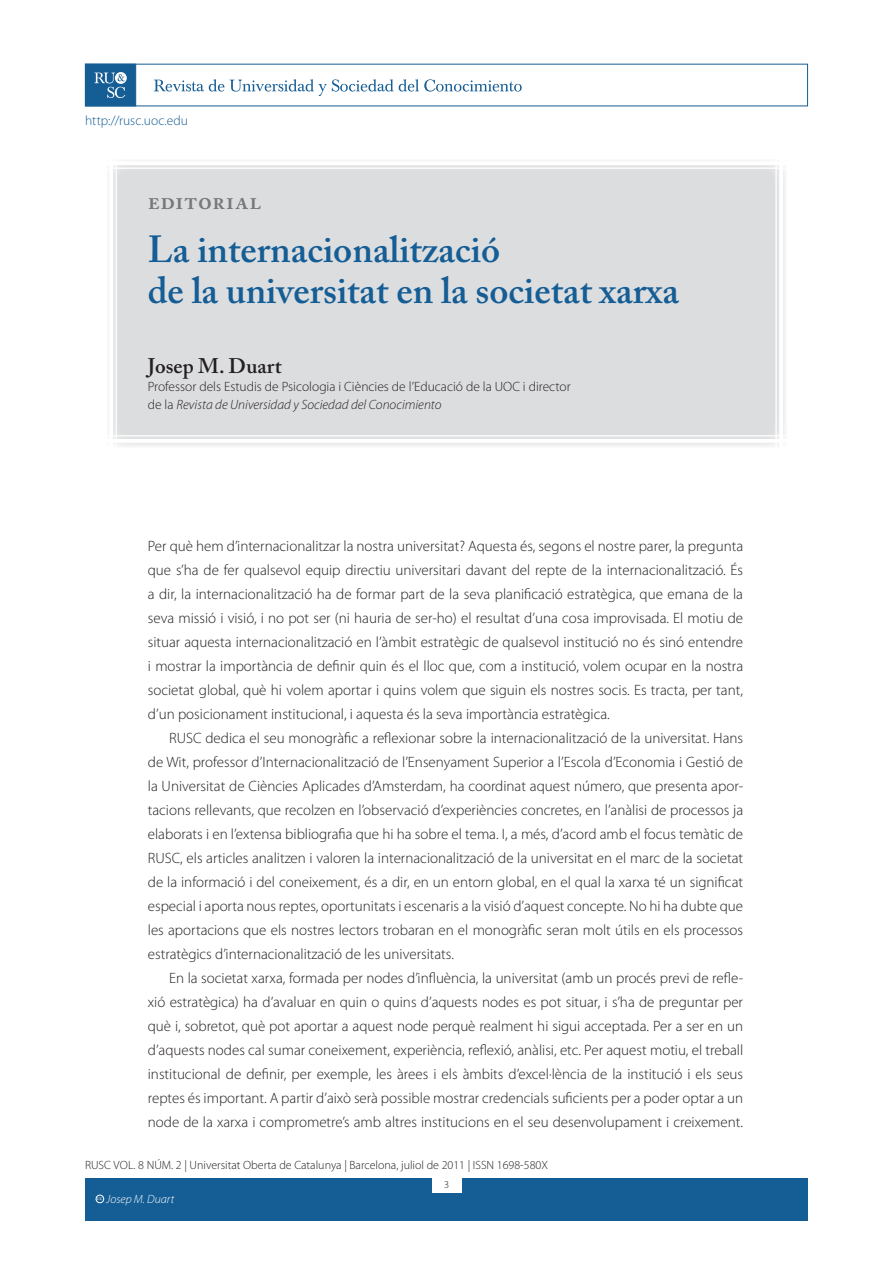
<style>
.page{position:relative;width:893px;height:1263px;background:#fff}
.page>*{position:absolute;margin:0;border:0;box-sizing:border-box;transform-origin:0 0}
.t1{font:600 37.5px/40.5px "Adobe Caslon Pro";color:#155d95}
.t2{font:600 24px "Adobe Caslon Pro";letter-spacing:.03em;color:#76787b}
.t3{font:600 21px "Adobe Caslon Pro";color:#231f20}
.t4{font:300 15px "Myriad Pro";color:#231f20}
.t5{font:300 13.5px/18px "Myriad Pro";color:#231f20}
.t6{font:300 13.5px "Myriad Pro";letter-spacing:.005em;color:#155d95}
.t7{font:300 12px "Myriad Pro";color:#231f20}
.t8{font:italic 300 12px "Myriad Pro";color:#fff}
.t9{font:300 10.5px "Myriad Pro";color:#231f20}
.t10{font:600 3.9px "Adobe Caslon Pro";color:#fff}
.s1{font-style:italic}
</style>
<div class="page">
<div style="left:85px;top:1178px;width:723px;height:42px;background:#155d95"></div>
<div style="left:432px;top:1176px;width:29px;height:17px;background:#fff"></div>
<div style="left:96px;top:1195px;width:8px;height:8px;border:1px solid #fff;border-radius:50%"></div>
<div style="left:85px;top:64px;width:51px;height:42px;background:#155d95;border:1px solid #155d95"></div>
<svg style="left:115px;top:72px;width:12px;height:12px"></svg>
<svg style="left:94px;top:73px;width:31px;height:25px"></svg>
<svg style="left:154px;top:79px;width:368px;height:17px"></svg>
<div style="left:107px;top:159px;width:680px;height:289px;background:#dcdddf"></div>
<hr style="left:116px;top:157px;width:1px;height:297px;background:#fff">
<hr style="left:109px;top:157px;width:4px;height:297px;background:#fff">
<hr style="left:107px;top:168px;width:680px;height:1px;background:#fff">
<hr style="left:107px;top:161px;width:680px;height:4px;background:#fff">
<hr style="left:105px;top:435px;width:681px;height:1px;background:#fff">
<hr style="left:105px;top:439px;width:681px;height:4px;background:#fff">
<hr style="left:775px;top:158px;width:2px;height:344px;background:#fff">
<hr style="left:779px;top:158px;width:4px;height:344px;background:#fff">
<p class="t6" style="left:85px;top:113px;width:105px">http://rusc.uoc.edu</p>
<p class="t2" style="left:148px;top:187px;width:115px">Editorial</p>
<p class="t1" style="left:148px;top:229px;width:533px">La internacionalització<br>de la universitat en la societat xarxa</p>
<p class="t3" style="left:148px;top:354px;width:136px">Josep M. Duart</p>
<p class="t5" style="left:148px;top:378px;width:424px">Professor dels Estudis de Psicologia i Ciències de l’Educació de la UOC i director de la <span class="s1">Revista de Universidad y Sociedad del Conocimiento</span></p>
<p class="t4" style="left:148px;top:538px;width:597px">Per què hem d’internacionalitzar la nostra universitat? Aquesta és, segons el nostre parer, la pregunta</p>
<p class="t4" style="left:148px;top:562px;width:597px">que s’ha de fer qualsevol equip directiu universitari davant del repte de la internacionalització. És</p>
<p class="t4" style="left:148px;top:586px;width:597px">a dir, la internacionalització ha de formar part de la seva planificació estratègica, que emana de la</p>
<p class="t4" style="left:148px;top:610px;width:597px">seva missió i visió, i no pot ser (ni hauria de ser-ho) el resultat d’una cosa improvisada. El motiu de</p>
<p class="t4" style="left:148px;top:634px;width:597px">situar aquesta internacionalització en l’àmbit estratègic de qualsevol institució no és sinó entendre</p>
<p class="t4" style="left:148px;top:658px;width:597px">i mostrar la importància de definir quin és el lloc que, com a institució, volem ocupar en la nostra</p>
<p class="t4" style="left:148px;top:682px;width:597px">societat global, què hi volem aportar i quins volem que siguin els nostres socis. Es tracta, per tant,</p>
<p class="t4" style="left:148px;top:706px;width:463px">d’un posicionament institucional, i aquesta és la seva importància estratègica.</p>
<p class="t4" style="left:169px;top:730px;width:575px">RUSC dedica el seu monogràfic a reflexionar sobre la internacionalització de la universitat. Hans</p>
<p class="t4" style="left:148px;top:754px;width:597px">de Wit, professor d’Internacionalització de l’Ensenyament Superior a l’Escola d’Economia i Gestió de</p>
<p class="t4" style="left:148px;top:778px;width:597px">la Universitat de Ciències Aplicades d’Amsterdam, ha coordinat aquest número, que presenta apor-</p>
<p class="t4" style="left:148px;top:802px;width:597px">tacions rellevants, que recolzen en l’observació d’experiències concretes, en l’anàlisi de processos ja</p>
<p class="t4" style="left:148px;top:826px;width:597px">elaborats i en l’extensa bibliografia que hi ha sobre el tema. I, a més, d’acord amb el focus temàtic de</p>
<p class="t4" style="left:148px;top:850px;width:597px">RUSC, els articles analitzen i valoren la internacionalització de la universitat en el marc de la societat</p>
<p class="t4" style="left:148px;top:874px;width:597px">de la informació i del coneixement, és a dir, en un entorn global, en el qual la xarxa té un significat</p>
<p class="t4" style="left:148px;top:898px;width:597px">especial i aporta nous reptes, oportunitats i escenaris a la visió d’aquest concepte. No hi ha dubte que</p>
<p class="t4" style="left:148px;top:922px;width:597px">les aportacions que els nostres lectors trobaran en el monogràfic seran molt útils en els processos</p>
<p class="t4" style="left:148px;top:946px;width:308px">estratègics d’internacionalització de les universitats.</p>
<p class="t4" style="left:169px;top:970px;width:576px">En la societat xarxa, formada per nodes d’influència, la universitat (amb un procés previ de refle-</p>
<p class="t4" style="left:148px;top:994px;width:597px">xió estratègica) ha d’avaluar en quin o quins d’aquests nodes es pot situar, i s’ha de preguntar per</p>
<p class="t4" style="left:148px;top:1018px;width:597px">què i, sobretot, què pot aportar a aquest node perquè realment hi sigui acceptada. Per a ser en un</p>
<p class="t4" style="left:148px;top:1042px;width:597px">d’aquests nodes cal sumar coneixement, experiència, reflexió, anàlisi, etc. Per aquest motiu, el treball</p>
<p class="t4" style="left:148px;top:1066px;width:597px">institucional de definir, per exemple, les àrees i els àmbits d’excel·lència de la institució i els seus</p>
<p class="t4" style="left:148px;top:1090px;width:597px">reptes és important. A partir d’això serà possible mostrar credencials suficients per a poder optar a un</p>
<p class="t4" style="left:148px;top:1114px;width:597px">node de la xarxa i comprometre’s amb altres institucions en el seu desenvolupament i creixement.</p>
<p class="t7" style="left:85px;top:1158px;width:464px">RUSC Vol. 8 NÚM. 2 | Universitat Oberta de Catalunya | Barcelona, juliol de 2011 | ISSN 1698-580X</p>
<p class="t10" style="left:97px;top:1197px;width:7px">CC</p>
<p class="t8" style="left:106px;top:1193px;width:69px">Josep M. Duart</p>
<p class="t9" style="left:444px;top:1178px;width:6px">3</p>
</div>
